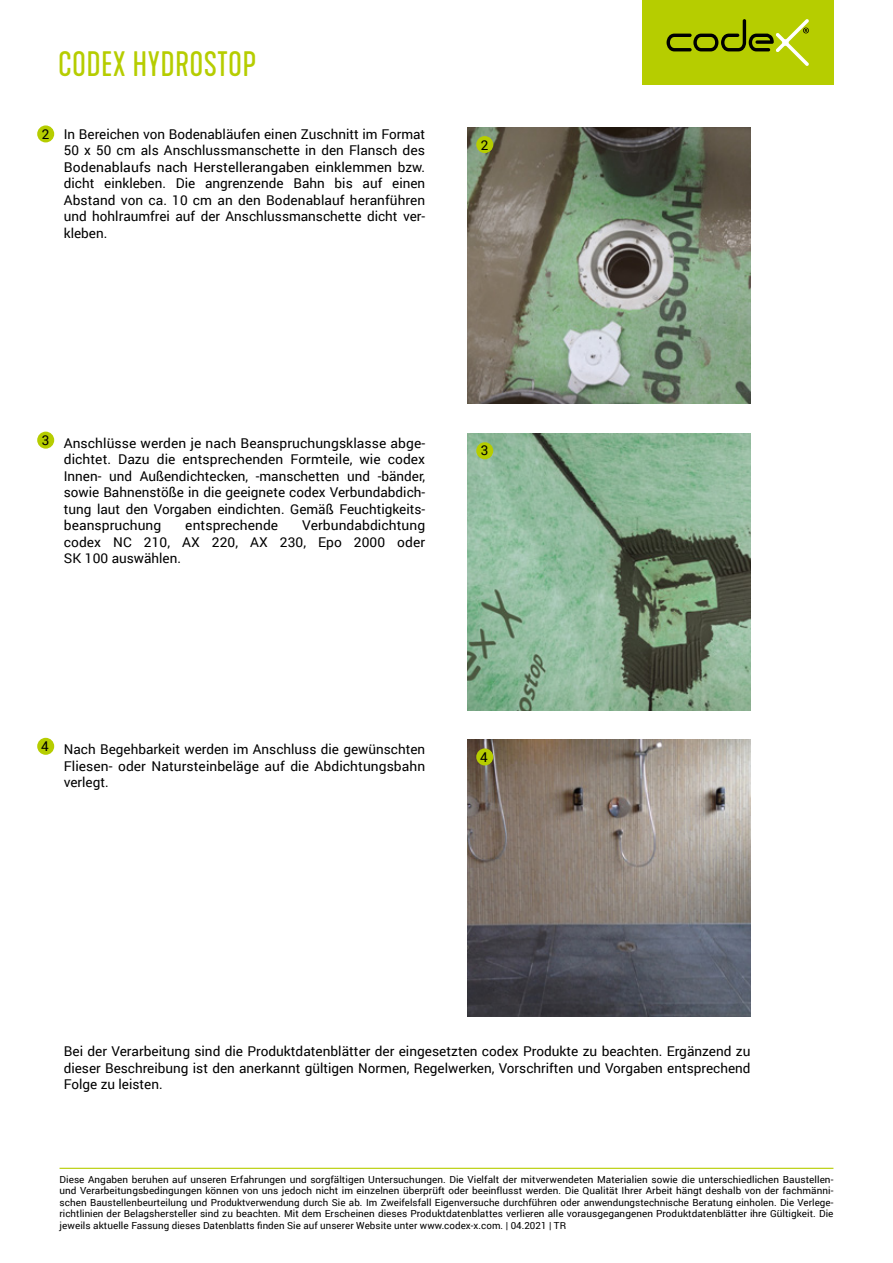
<style>
.page{position:relative;width:893px;height:1263px;background:#fff}
.page>*{position:absolute;margin:0;border:0;box-sizing:border-box;transform-origin:0 0}
.t1{font:33px "Kapra Neue";letter-spacing:.015em;color:#b6cd00}
.t2{font:13.5px/16.5px "Roboto";color:#000;text-align:justify}
.t3{font:9.75px/11.7px "Roboto";letter-spacing:.005em;color:#000;text-align:justify}
</style>
<div class="page">
<div style="left:642px;top:0;width:191px;height:85px;background:#b6cd00"></div>
<svg style="left:666px;top:19px;width:143px;height:47px"></svg>
<hr style="left:60px;top:1168px;width:773px;height:1px;background:#b6cd00">
<div style="left:37px;top:432px;width:17px;height:17px;background:#b6cd00;border-radius:50%"></div>
<div style="left:37px;top:738px;width:17px;height:17px;background:#b6cd00;border-radius:50%"></div>
<div style="left:37px;top:125px;width:17px;height:17px;background:#b6cd00;border-radius:50%"></div>
<img style="left:468px;top:128px;width:282px;height:276px">
<div style="left:476px;top:136px;width:17px;height:17px;background:#b6cd00;border-radius:50%"></div>
<img style="left:468px;top:434px;width:282px;height:276px">
<div style="left:476px;top:442px;width:17px;height:17px;background:#b6cd00;border-radius:50%"></div>
<img style="left:468px;top:740px;width:282px;height:276px">
<div style="left:476px;top:748px;width:17px;height:17px;background:#b6cd00;border-radius:50%"></div>
<h1 class="t1" style="left:58px;top:44px;width:199px">CODEX HYDROSTOP</h1>
<p class="t2" style="left:64px;top:125px;width:363px;text-indent:-22px">2 In Bereichen von Bodenabläufen einen Zuschnitt im Format 50 x 50 cm als Anschlussmanschette in den Flansch des Bodenablaufs nach Herstellerangaben einklemmen bzw. dicht einkleben. Die angrenzende Bahn bis auf einen Abstand von ca. 10 cm an den Bodenablauf heranführen und hohlraumfrei auf der Anschlussmanschette dicht ver&shy;kleben.</p>
<p class="t2" style="left:481px;top:136px;width:9px">2</p>
<p class="t2" style="left:42px;top:431px;width:9px">3</p>
<p class="t2" style="left:64px;top:434px;width:363px">Anschlüsse werden je nach Beanspruchungsklasse abge&shy;dichtet. Dazu die entsprechenden Formteile, wie codex Innen- und Außendichtecken, -manschetten und -bänder, sowie Bahnenstöße in die geeignete codex Verbundabdich&shy;tung laut den Vorgaben eindichten. Gemäß Feuchtigkeits&shy;beanspruchung</p>
<p class="t2" style="left:64px;top:517px;width:363px;text-indent:238px">Verbundabdichtung codex NC 210, AX 220, AX 230, Epo 2000 oder SK 100 auswählen.</p>
<p class="t2" style="left:185px;top:517px;width:94px">entsprechende</p>
<p class="t2" style="left:481px;top:442px;width:9px">3</p>
<p class="t2" style="left:41px;top:737px;width:9px">4</p>
<p class="t2" style="left:64px;top:740px;width:363px">Nach Begehbarkeit werden im Anschluss die gewünschten Fliesen- oder Natursteinbeläge auf die Abdichtungsbahn verlegt.</p>
<p class="t2" style="left:480px;top:748px;width:9px">4</p>
<p class="t2" style="left:64px;top:1042px;width:688px">Bei der Verarbeitung sind die Produktdatenblätter der eingesetzten codex Produkte zu beachten. Ergänzend zu dieser Beschreibung ist den anerkannt gültigen Normen, Regelwerken, Vorschriften und Vorgaben entsprechend Folge zu leisten.</p>
<p class="t3" style="left:60px;top:1173px;width:775px">Diese Angaben beruhen auf unseren Erfahrungen und sorgfältigen Untersuchungen. Die Vielfalt der mitverwendeten Materialien sowie die unterschiedlichen Baustellen&shy;und Verarbeitungsbedingungen können von uns jedoch nicht im einzelnen überprüft oder beeinflusst werden. Die Qualität Ihrer Arbeit hängt deshalb von der fachmänni&shy;schen Baustellenbeurteilung und Produktverwendung durch Sie ab. Im Zweifelsfall Eigenversuche durchführen oder anwendungstechnische Beratung einholen. Die Verlege&shy;richtlinien der Belagshersteller sind zu beachten. Mit dem Erscheinen dieses Produktdatenblattes verlieren alle vorausgegangenen Produktdatenblätter ihre Gültigkeit. Die jeweils aktuelle Fassung dieses Datenblatts finden Sie auf unserer Website unter www.codex-x.com. | 04.2021 | TR</p>
</div>
